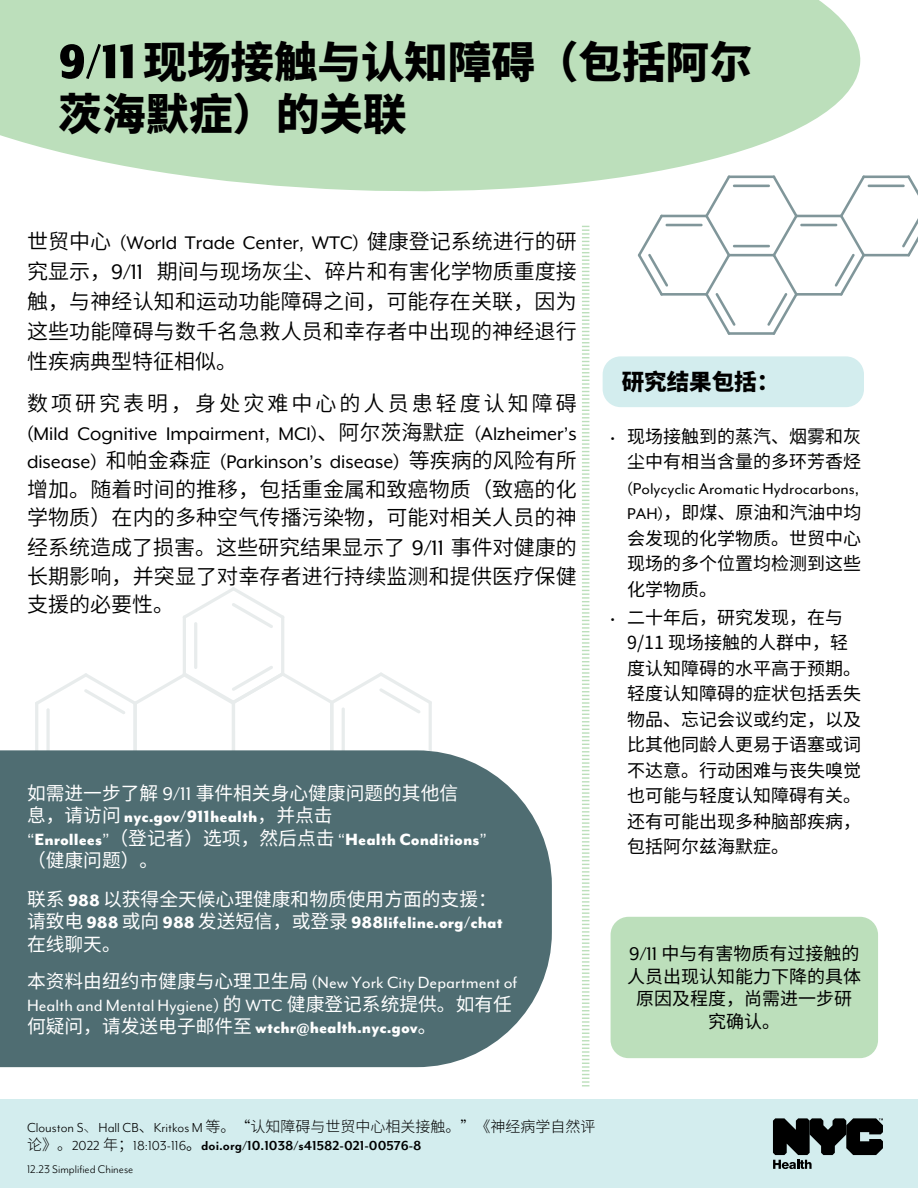
<style>
.page{position:relative;width:918px;height:1188px;background:#fff}
.page>*{position:absolute;margin:0;border:0;box-sizing:border-box;transform-origin:0 0}
.Header_1{font:900 43.5px/52.2px "Noto Sans CJ Ksc";color:#000}
.Header_2{font:900 22.5px "Noto Sans CJ Ksc";color:#000}
.Body{font:600 21px/28.7px "Noto Sans CJ Ksc";letter-spacing:.005em;color:#000;text-align:justify}
.Call_Out_Box{font:18.75px/22.5px "Noto Sans CJ Ksc";color:#fff}
.Call_Out_Box-2{font:18.75px/22.5px "Mr Eaves Mod OT";color:#fff}
.Body-2{font:18px/25.5px "Noto Sans CJ Ksc";color:#000}
.Citation{font:15px/18px "Mr Eaves Mod OT";color:#000}
.t1{font:12.75px "Mr Eaves Mod OT";color:#000}
.s1{font-family:"Mr Eaves XL Mod Nar OT";font-size:55.5px}
.s2{font-family:"Mr Eaves XL Mod OT";font-weight:400}
.s3{font-family:"Mr Eaves XL Mod OT";font-weight:400;font-size:24px}
.s4{font-family:"Mr Eaves Mod OT";font-size:21px}
.s5{font-family:"Mr Eaves Mod OT";font-weight:800}
.s6{font-family:"Mr Eaves Mod OT"}
.s7{font-family:"Noto Sans CJ Ksc"}
.s8{font-weight:800}
.s9{font-family:"Mr Eaves XL Mod OT";font-size:21px}
.s10{font-family:"Noto Sans CJ Ksc";font-weight:100}
.s11{font-family:"Noto Sans CJ Ksc";font-weight:300}
.s12{font-family:"Noto Sans CJ Ksc";font-weight:600}
.s13{font-weight:700}
</style>
<div class="page">
<hr style="left:232px;top:702px;width:3px;height:60px;background:#4f6e73;border-radius:2px">
<hr style="left:133px;top:702px;width:4px;height:60px;background:#e8ecec;border-radius:2px">
<hr style="left:35px;top:702px;width:3px;height:60px;background:#4f6e73;border-radius:2px">
<hr style="left:46px;top:708px;width:4px;height:47px;background:#ebeeef;border-radius:2px">
<hr style="left:429px;top:701px;width:3px;height:60px;background:#4f6e73;border-radius:2px">
<hr style="left:330px;top:701px;width:4px;height:60px;background:#e8ecec;border-radius:2px">
<hr style="left:342px;top:707px;width:3px;height:47px;background:#4f6e73;border-radius:2px">
<hr style="left:281px;top:616px;width:3px;height:60px;background:#4f6e73;border-radius:2px">
<svg style="left:35px;top:666px;width:397px;height:48px"></svg>
<hr style="left:183px;top:616px;width:3px;height:60px;background:#4f6e73;border-radius:2px">
<hr style="left:194px;top:622px;width:3px;height:47px;background:#4f6e73;border-radius:2px">
<svg style="left:183px;top:587px;width:102px;height:41px"></svg>
<svg style="left:0;top:0;width:877px;height:192px;background:#c4e3c4"></svg>
<div style="left:603px;top:356px;width:261px;height:51px;background:#d3edee;border-radius:18px"></div>
<div style="left:0;top:1099px;width:918px;height:89px;background:#d3edee"></div>
<div style="left:0;top:750px;width:552px;height:317px;background:#4f6d72"></div>
<svg style="left:773px;top:1118px;width:110px;height:51px"></svg>
<svg style="left:582px;top:225px;width:8px;height:862px"></svg>
<div style="left:611px;top:917px;width:267px;height:141px;background:#bcdfbb;border-radius:18px"></div>
<hr style="left:862px;top:176px;width:48px;height:2px;background:#4f6e73">
<hr style="left:868px;top:185px;width:37px;height:2px;background:#4f6e73">
<hr style="left:862px;top:254px;width:48px;height:2px;background:#4f6e73">
<svg style="left:902px;top:175px;width:16px;height:82px"></svg>
<svg style="left:835px;top:175px;width:30px;height:119px"></svg>
<hr style="left:795px;top:293px;width:48px;height:3px;background:#4f6e73">
<hr style="left:728px;top:332px;width:47px;height:3px;background:#4f6e73">
<hr style="left:660px;top:293px;width:48px;height:3px;background:#4f6e73">
<svg style="left:638px;top:216px;width:30px;height:80px"></svg>
<hr style="left:660px;top:215px;width:48px;height:2px;background:#4f6e73">
<hr style="left:666px;top:224px;width:37px;height:2px;background:#4f6e73">
<hr style="left:728px;top:254px;width:47px;height:2px;background:#4f6e73">
<hr style="left:733px;top:245px;width:37px;height:2px;background:#4f6e73">
<hr style="left:795px;top:215px;width:48px;height:2px;background:#4f6e73">
<hr style="left:800px;top:224px;width:37px;height:2px;background:#4f6e73">
<svg style="left:767px;top:175px;width:31px;height:160px"></svg>
<hr style="left:728px;top:176px;width:47px;height:2px;background:#4f6e73">
<hr style="left:733px;top:185px;width:37px;height:2px;background:#4f6e73">
<svg style="left:705px;top:175px;width:31px;height:160px"></svg>
<p class="Header_1" style="left:58px;top:37px;width:696px"><span class="s1">9/11</span> 现场接触与认知障碍（包括阿尔茨海默症）的关联</p>
<p class="Body" style="left:27px;top:227px;width:551px;line-height:30px">世贸中心 <span class="s2">(World Trade Center, WTC)</span> 健康登记系统进行的研究显示，<span class="s3">9/11</span> 期间与现场灰尘、碎片和有害化学物质重度接触，与神经认知和运动功能障碍之间，可能存在关联，因为这些功能障碍与数千名急救人员和幸存者中出现的神经退行性疾病典型特征相似。</p>
<p class="Body" style="left:27px;top:390px;width:551px">数项研究表明，身处灾难中心的人员患轻度认知障碍<span class="s2">(Mild Cognitive Impairment, MCI)</span>、阿尔茨海默症 <span class="s2">(Alzheimer’s disease)</span> 和帕金森症 <span class="s2">(Parkinson’s disease)</span> 等疾病的风险有所增加。随着时间的推移，包括重金属和致癌物质（致癌的化学物质）在内的多种空气传播污染物，可能对相关人员的神经系统造成了损害。这些研究结果显示了 <span class="s3">9/11</span> 事件对健康的长期影响，并突显了对幸存者进行持续监测和提供医疗保健支援的必要性。</p>
<p class="Call_Out_Box" style="left:27px;top:782px;width:462px">如需进一步了解 <span class="s4">9/11</span> 事件相关身心健康问题的其他信<br>息，请访问 <span class="s5">nyc.gov/911health</span>，并点击<br><span class="s6">“</span><span class="s5">Enrollees</span><span class="s6">”</span>（登记者）选项，然后点击 <span class="s6">“</span><span class="s5">Health Conditions</span><span class="s6">”</span>（健康问题）。</p>
<p class="Call_Out_Box" style="left:27px;top:888px;width:477px">联系 <span class="s5">988</span> 以获得全天候心理健康和物质使用方面的支援：请致电 <span class="s5">988</span> 或向 <span class="s5">988</span> 发送短信，或登录 <span class="s5">988lifeline.org/chat</span>在线聊天。</p>
<p class="Call_Out_Box-2" style="left:27px;top:971px;width:492px"><span class="s7">本资料由纽约市健康与心理卫生局</span> (New York City Department of<br>Health and Mental Hygiene) <span class="s7">的</span> WTC <span class="s7">健康登记系统提供。如有任何疑问，请发送电子邮件至</span> <span class="s8">wtchr@health.nyc.gov</span><span class="s7">。</span></p>
<p class="Header_2" style="left:622px;top:369px;width:159px">研究结果包括：</p>
<p class="Body-2" style="left:627px;top:424px;width:236px;text-indent:-17px"><span class="s6">•</span> 现场接触到的蒸汽、烟雾和灰尘中有相当含量的多环芳香烃<span class="s6">(Polycyclic Aromatic Hydrocarbons,<br>PAH)</span>，即煤、原油和汽油中均会发现的化学物质。世贸中心现场的多个位置均检测到这些化学物质。</p>
<p class="Body-2" style="left:627px;top:605px;width:236px;text-indent:-17px"><span class="s6">•</span> 二十年后，研究发现，在与<br>9/11 现场接触的人群中，轻度认知障碍的水平高于预期。轻度认知障碍的症状包括丢失物品、忘记会议或约定，以及比其他同龄人更易于语塞或词不达意。行动困难与丧失嗅觉也可能与轻度认知障碍有关。还有可能出现多种脑部疾病，包括阿尔兹海默症。</p>
<p class="Body-2" style="left:627px;top:943px;width:235px;line-height:22.5px;text-align:center"><span class="s9">9/11</span> 中与有害物质有过接触的人员出现认知能力下降的具体原因及程度，尚需进一步研究确认。</p>
<p class="Citation" style="left:27px;top:1118px;width:570px">Clouston S<span class="s10">、</span>Hall CB<span class="s11">、</span>Kritkos M <span class="s11">等。“认知障碍与世贸中心相关接触。”《神经病学自然评论》。</span>2022 <span class="s11">年；</span>18:103-116<span class="s12">。</span><span class="s13">doi.org/10.1038/s41582-021-00576-8</span></p>
<p class="t1" style="left:27px;top:1162px;width:108px">12.23 Simplified Chinese</p>
</div>
